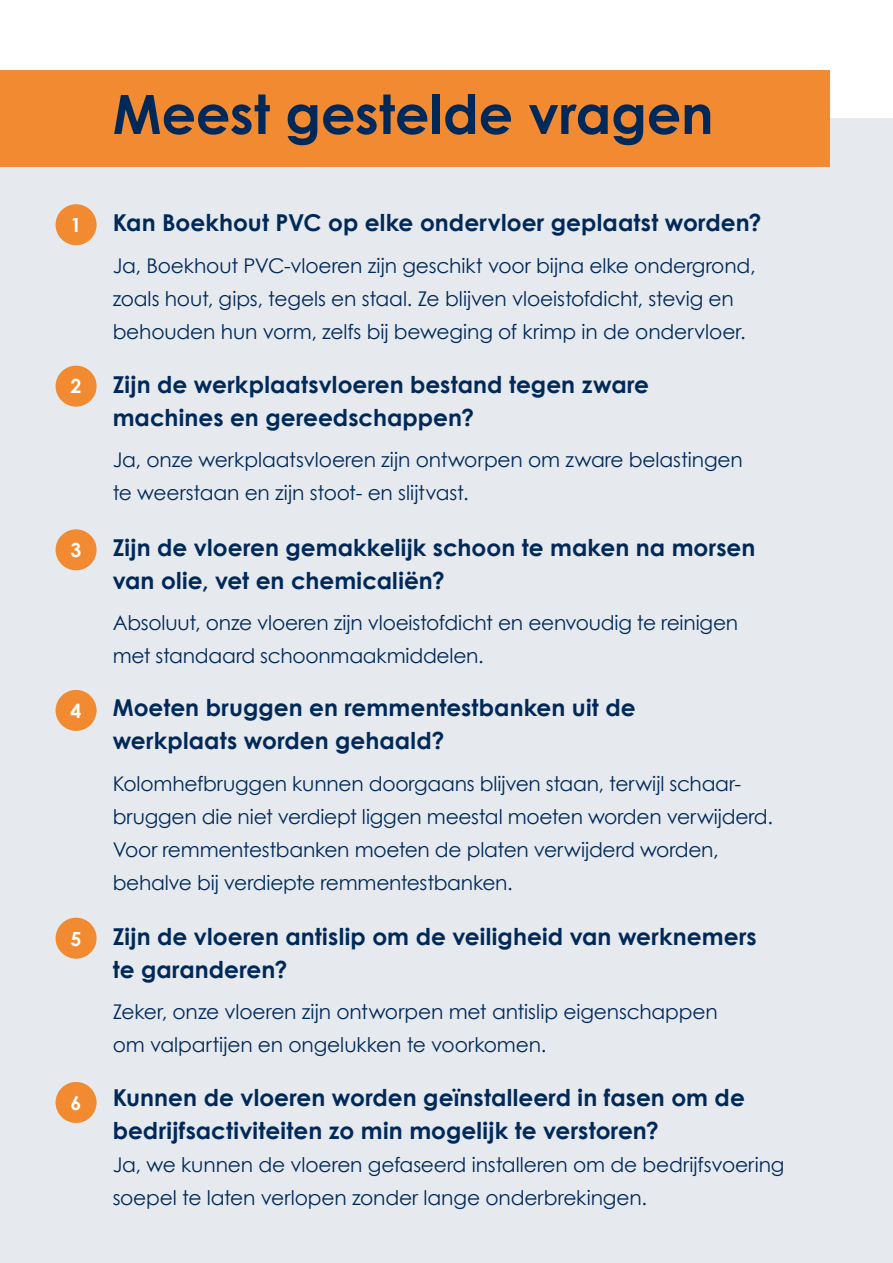
<style>
.page{position:relative;width:893px;height:1263px;background:#fff}
.page>*{position:absolute;margin:0;border:0;box-sizing:border-box;transform-origin:0 0}
.t1{font:700 54.15px "Century Gothic";letter-spacing:-.005em;color:#002959}
.t2{font:700 23.25px/33px "Century Gothic";letter-spacing:.005em;color:#002959}
.t3{font:20.25px/33px "Century Gothic";letter-spacing:-.01em;color:#002959}
.t4{font:700 19.5px "Century Gothic";color:#fff}
</style>
<div class="page">
<div style="left:0;top:118px;width:893px;height:1145px;background:#e6eaee"></div>
<div style="left:0;top:70px;width:829px;height:97px;background:#f18a30"></div>
<div style="left:56px;top:366px;width:41px;height:41px;background:#f18a30;border-radius:50%"></div>
<div style="left:56px;top:529px;width:41px;height:41px;background:#f18a30;border-radius:50%"></div>
<div style="left:56px;top:690px;width:41px;height:41px;background:#f18a30;border-radius:50%"></div>
<div style="left:56px;top:204px;width:41px;height:41px;background:#f18a30;border-radius:50%"></div>
<div style="left:56px;top:918px;width:41px;height:41px;background:#f18a30;border-radius:50%"></div>
<div style="left:56px;top:1082px;width:41px;height:41px;background:#f18a30;border-radius:50%"></div>
<h1 class="t1" style="left:113px;top:80px;width:602px">Meest gestelde vragen</h1>
<p class="t4" style="left:71px;top:213px;width:12px">1</p>
<p class="t2" style="left:113px;top:206px;width:650px">Kan Boekhout PVC op elke ondervloer geplaatst worden?</p>
<p class="t3" style="left:113px;top:249px;width:644px">Ja, Boekhout PVC-vloeren zijn geschikt voor bijna elke ondergrond, zoals hout, gips, tegels en staal. Ze blijven vloeistofdicht, stevig en behouden hun vorm, zelfs bij beweging of krimp in de ondervloer.</p>
<p class="t4" style="left:71px;top:374px;width:12px">2</p>
<p class="t2" style="left:113px;top:367px;width:538px">Zijn de werkplaatsvloeren bestand tegen zware machines en gereedschappen?</p>
<p class="t3" style="left:113px;top:443px;width:632px">Ja, onze werkplaatsvloeren zijn ontworpen om zware belastingen te weerstaan en zijn stoot- en slijtvast.</p>
<p class="t4" style="left:71px;top:538px;width:12px">3</p>
<p class="t2" style="left:113px;top:530px;width:644px">Zijn de vloeren gemakkelijk schoon te maken na morsen van olie, vet en chemicaliën?</p>
<p class="t3" style="left:113px;top:606px;width:627px">Absoluut, onze vloeren zijn vloeistofdicht en eenvoudig te reinigen met standaard schoonmaakmiddelen.</p>
<p class="t4" style="left:71px;top:698px;width:12px">4</p>
<p class="t2" style="left:113px;top:691px;width:525px">Moeten bruggen en remmentestbanken uit de werkplaats worden gehaald?</p>
<p class="t3" style="left:113px;top:767px;width:662px">Kolomhefbruggen kunnen doorgaans blijven staan, terwijl schaar&shy;bruggen die niet verdiept liggen meestal moeten worden verwijderd.<br>Voor remmentestbanken moeten de platen verwijderd worden, behalve bij verdiepte remmentestbanken.</p>
<p class="t4" style="left:71px;top:926px;width:12px">5</p>
<p class="t2" style="left:113px;top:919px;width:645px">Zijn de vloeren antislip om de veiligheid van werknemers te garanderen?</p>
<p class="t3" style="left:113px;top:995px;width:607px">Zeker, onze vloeren zijn ontworpen met antislip eigenschappen om valpartijen en ongelukken te voorkomen.</p>
<p class="t4" style="left:71px;top:1090px;width:12px">6</p>
<p class="t2" style="left:113px;top:1080px;width:634px">Kunnen de vloeren worden geïnstalleerd in fasen om de bedrijfsactiviteiten zo min mogelijk te verstoren?</p>
<p class="t3" style="left:113px;top:1147px;width:673px">Ja, we kunnen de vloeren gefaseerd installeren om de bedrijfsvoering soepel te laten verlopen zonder lange onderbrekingen.</p>
</div>
